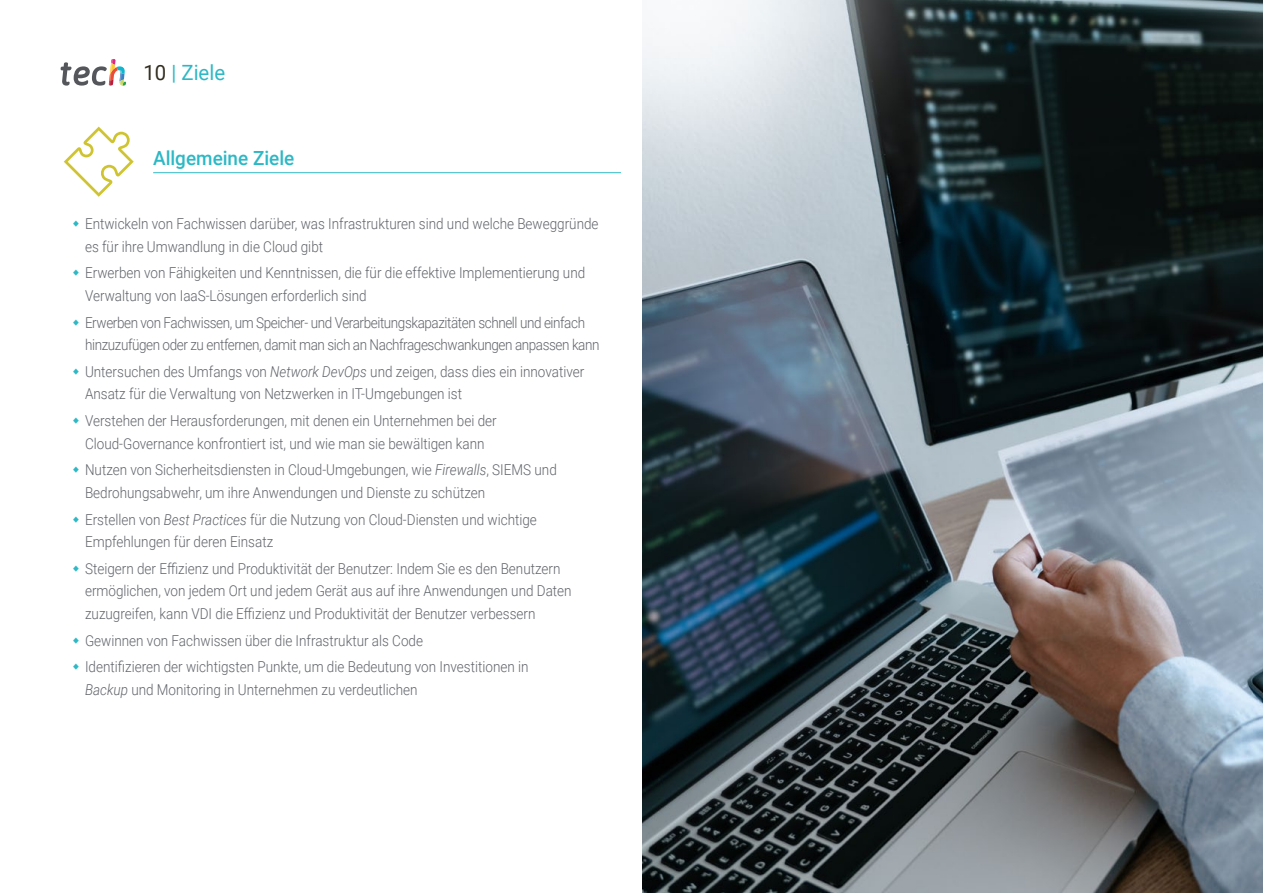
<style>
.page{position:relative;width:1263px;height:893px;background:#fff}
.page>*{position:absolute;margin:0;border:0;box-sizing:border-box;transform-origin:0 0}
.t1{font:21px "Roboto";color:#2db8c5}
.t2{font:500 19.5px "Roboto";color:#2db8c5}
.t3{font:300 15px/22.5px "Roboto";color:#61646a;scale:.9 1}
.t4{font:300 15px/22.5px "Roboto";letter-spacing:-.03em;color:#61646a;scale:.9 1}
.s1{color:#312e20}
.s2{font-style:italic}
</style>
<div class="page">
<hr style="left:153px;top:172px;width:468px;height:1px;background:#2db8c5">
<svg style="left:64px;top:127px;width:70px;height:70px"></svg>
<svg style="left:61px;top:59px;width:65px;height:27px"></svg>
<img style="left:642px;top:0;width:621px;height:893px">
<h1 class="t1" style="left:144px;top:57px;width:83px"><span class="s1">10</span> | Ziele</h1>
<h2 class="t2" style="left:153px;top:144px;width:143px">Allgemeine Ziele</h2>
<p class="t3" style="left:85px;top:212px;width:572px">Entwickeln von Fachwissen darüber, was Infrastrukturen sind und welche Beweggründe es für ihre Umwandlung in die Cloud gibt</p>
<p class="t3" style="left:85px;top:261px;width:557px">Erwerben von Fähigkeiten und Kenntnissen, die für die effektive Implementierung und<br>Verwaltung von IaaS-Lösungen erforderlich sind</p>
<p class="t4" style="left:85px;top:311px;width:573px">Erwerben von Fachwissen, um Speicher- und Verarbeitungskapazitäten schnell und einfach hinzuzufügen oder zu entfernen, damit man sich an Nachfrageschwankungen anpassen kann</p>
<p class="t3" style="left:85px;top:360px;width:556px">Untersuchen des Umfangs von <span class="s2">Network DevOps</span> und zeigen, dass dies ein innovativer<br>Ansatz für die Verwaltung von Netzwerken in IT-Umgebungen ist</p>
<p class="t3" style="left:85px;top:409px;width:459px">Verstehen der Herausforderungen, mit denen ein Unternehmen bei der<br>Cloud-Governance konfrontiert ist, und wie man sie bewältigen kann</p>
<p class="t3" style="left:85px;top:458px;width:526px">Nutzen von Sicherheitsdiensten in Cloud-Umgebungen, wie <span class="s2">Firewalls</span>, SIEMS und<br>Bedrohungsabwehr, um ihre Anwendungen und Dienste zu schützen</p>
<p class="t3" style="left:85px;top:507px;width:504px">Erstellen von <span class="s2">Best Practices</span> für die Nutzung von Cloud-Diensten und wichtige<br>Empfehlungen für deren Einsatz</p>
<p class="t3" style="left:85px;top:557px;width:542px">Steigern der Effizienz und Produktivität der Benutzer: Indem Sie es den Benutzern ermöglichen, von jedem Ort und jedem Gerät aus auf ihre Anwendungen und Daten zuzugreifen, kann VDI die Effizienz und Produktivität der Benutzer verbessern</p>
<p class="t3" style="left:85px;top:626px;width:494px;line-height:26.7px">Gewinnen von Fachwissen über die Infrastruktur als Code<br>Identifizieren der wichtigsten Punkte, um die Bedeutung von Investitionen in</p>
<p class="t3" style="left:85px;top:678px;width:371px"><span class="s2">Backup</span> und Monitoring in Unternehmen zu verdeutlichen</p>
</div>
